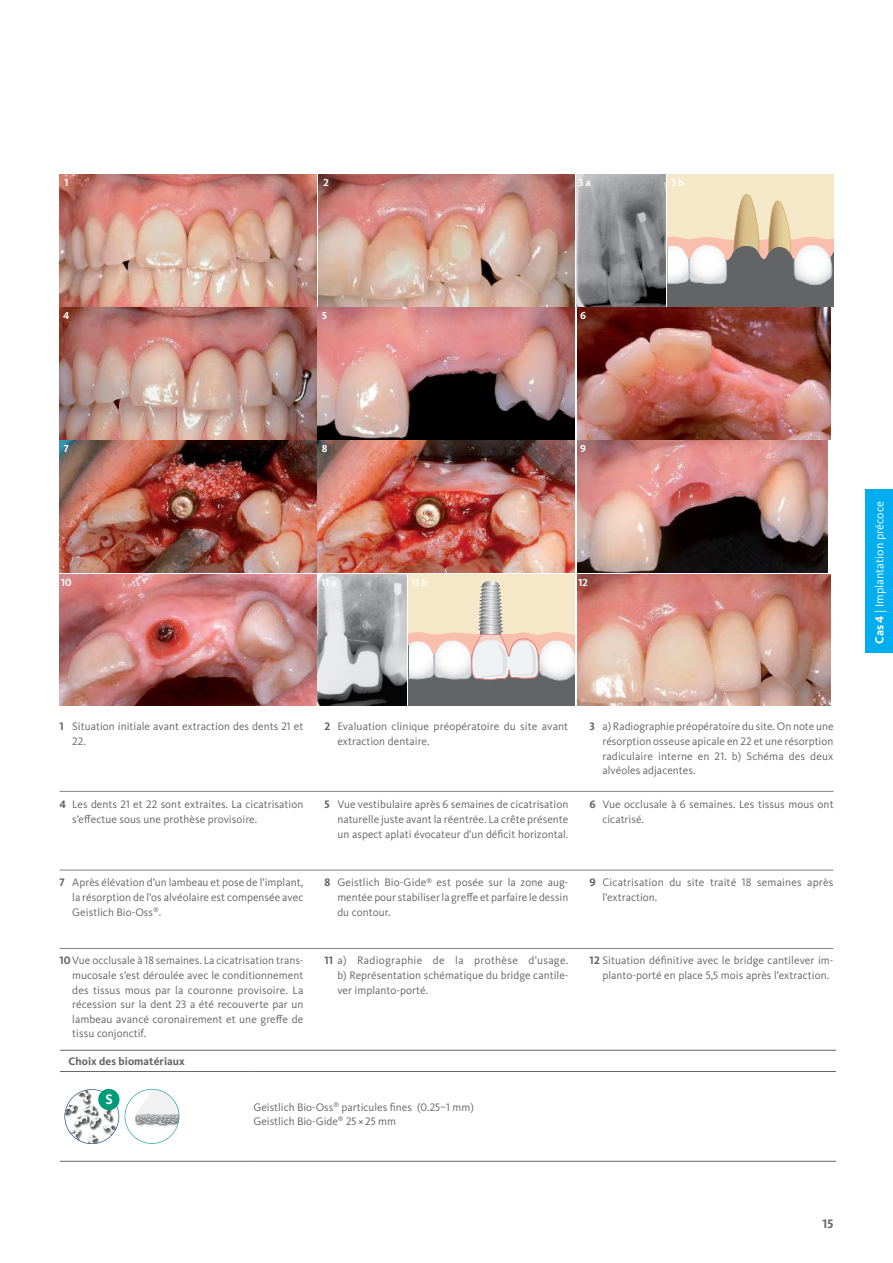
<style>
.page{position:relative;width:893px;height:1263px;background:#fff}
.page>*{position:absolute;margin:0;border:0;box-sizing:border-box;transform-origin:0 0}
.t1{font:700 14.4px "Kievit OT";color:#fff}
.t2{font:700 12.75px "Kievit Pro";color:#636466}
.t3{font:12px "Kievit OT";color:#fff}
.t4{font:11.25px/14.7px "Kievit Pro";letter-spacing:.005em;color:#636466}
.t5{font:700 11.25px "Kievit Pro";letter-spacing:.005em;color:#636466}
.t6{font:700 10.5px "Kievit Pro";color:#fff}
.s1{font-weight:700}
</style>
<div class="page">
<hr style="left:60px;top:791px;width:773px;height:1px;background:#636466">
<hr style="left:60px;top:870px;width:773px;height:1px;background:#636466">
<hr style="left:60px;top:948px;width:773px;height:1px;background:#636466">
<img style="left:318px;top:574px;width:89px;height:132px">
<svg style="left:409px;top:574px;width:166px;height:131px"></svg>
<img style="left:318px;top:175px;width:257px;height:132px">
<img style="left:318px;top:308px;width:256px;height:265px">
<img style="left:59px;top:175px;width:257px;height:131px">
<img style="left:59px;top:308px;width:257px;height:398px">
<img style="left:577px;top:308px;width:254px;height:132px">
<img style="left:577px;top:441px;width:251px;height:132px">
<img style="left:577px;top:574px;width:254px;height:132px">
<svg style="left:576px;top:175px;width:89px;height:132px;background:#86888a"></svg>
<svg style="left:667px;top:175px;width:166px;height:131px;background:#c8bdab"></svg>
<hr style="left:60px;top:1161px;width:193px;height:1px;background:#636466">
<hr style="left:253px;top:1161px;width:583px;height:1px;background:#636466">
<hr style="left:60px;top:1050px;width:193px;height:1px;background:#636466">
<hr style="left:253px;top:1050px;width:583px;height:1px;background:#636466">
<hr style="left:60px;top:1071px;width:193px;height:1px;background:#636466">
<hr style="left:253px;top:1071px;width:583px;height:1px;background:#636466">
<svg style="left:65px;top:1089px;width:54px;height:55px"></svg>
<div style="left:98px;top:1089px;width:21px;height:21px;background:#009b79;border-radius:50%"></div>
<svg style="left:125px;top:1089px;width:54px;height:55px"></svg>
<div style="left:866px;top:489px;width:27px;height:163px;background:#00aeef"></div>
<p class="t6" style="left:64px;top:176px;width:6px">1</p>
<p class="t6" style="left:323px;top:176px;width:7px">2</p>
<p class="t6" style="left:578px;top:176px;width:14px">3 a</p>
<p class="t6" style="left:671px;top:176px;width:14px">3 b</p>
<p class="t6" style="left:63px;top:309px;width:8px">4</p>
<p class="t6" style="left:322px;top:309px;width:6px">5</p>
<p class="t6" style="left:580px;top:309px;width:7px">6</p>
<p class="t6" style="left:64px;top:442px;width:7px">7</p>
<p class="t6" style="left:322px;top:442px;width:7px">8</p>
<p class="t6" style="left:580px;top:442px;width:7px">9</p>
<p class="t6" style="left:321px;top:576px;width:17px">11 a</p>
<p class="t6" style="left:411px;top:576px;width:17px">11 b</p>
<p class="t6" style="left:61px;top:576px;width:12px">10</p>
<p class="t6" style="left:578px;top:576px;width:11px">12</p>
<p class="t4" style="left:72px;top:719px;width:233px;text-indent:-13px"><span class="s1">1</span> Situation initiale avant extraction des dents 21 et<br>22.</p>
<p class="t4" style="left:337px;top:719px;width:232px;text-indent:-13px"><span class="s1">2</span> Evaluation clinique préopératoire du site avant extraction dentaire.</p>
<p class="t4" style="left:602px;top:719px;width:233px;text-align:justify;text-indent:-13px"><span class="s1">3</span> a) Radiographie préopératoire du site. On note une résorption osseuse apicale en 22 et une résorption radiculaire interne en 21. b) Schéma des deux alvéoles adjacentes.</p>
<p class="t4" style="left:72px;top:797px;width:233px;text-indent:-13px"><span class="s1">4</span> Les dents 21 et 22 sont extraites. La cicatrisation s’effectue sous une prothèse provisoire.</p>
<p class="t4" style="left:337px;top:797px;width:233px;text-align:justify;text-indent:-13px"><span class="s1">5</span> Vue vestibulaire après 6 semaines de cicatrisation naturelle juste avant la réentrée. La crête présente un aspect aplati évocateur d’un déficit horizontal.</p>
<p class="t4" style="left:602px;top:797px;width:233px;text-indent:-13px"><span class="s1">6</span> Vue occlusale à 6 semaines. Les tissus mous ont cicatrisé.</p>
<p class="t4" style="left:72px;top:875px;width:233px;text-align:justify;text-indent:-13px"><span class="s1">7</span> Après élévation d’un lambeau et pose de l’implant, la résorption de l’os alvéolaire est compensée avec Geistlich Bio-Oss<sup>®</sup>.</p>
<p class="t4" style="left:337px;top:875px;width:233px;text-align:justify;text-indent:-13px"><span class="s1">8</span> Geistlich Bio-Gide<sup>®</sup> est posée sur la zone aug&shy;mentée pour stabiliser la greffe et parfaire le dessin du contour.</p>
<p class="t4" style="left:602px;top:875px;width:232px;text-indent:-13px"><span class="s1">9</span> Cicatrisation du site traité 18 semaines après l’extraction.</p>
<p class="t4" style="left:72px;top:953px;width:233px;text-align:justify;text-indent:-13px"><span class="s1">10</span>Vue occlusale à 18 semaines. La cicatrisation trans&shy;mucosale s’est déroulée avec le conditionnement des tissus mous par la couronne provisoire. La récession sur la dent 23 a été recouverte par un lambeau avancé coronairement et une greffe de tissu conjonctif.</p>
<p class="t4" style="left:337px;top:953px;width:233px;text-align:justify;text-indent:-13px"><span class="s1">11</span> a) Radiographie de la prothèse d’usage. b) Représentation schématique du bridge cantile&shy;ver implanto-porté.</p>
<p class="t4" style="left:602px;top:953px;width:233px;text-indent:-13px"><span class="s1">12</span> Situation définitive avec le bridge cantilever im&shy;planto-porté en place 5,5 mois après l’extraction.</p>
<p class="t5" style="left:68px;top:1054px;width:118px">Choix des biomatériaux</p>
<p class="t1" style="left:105px;top:1091px;width:9px">S</p>
<p class="t4" style="left:253px;top:1099px;width:222px">Geistlich Bio-Oss<sup>®</sup> particules fines (0.25–1 mm)<br>Geistlich Bio-Gide<sup>®</sup> 25×25 mm</p>
<p class="t2" style="left:822px;top:1215px;width:12px">15</p>
<p class="t3" style="left:872px;top:644px;width:144px;rotate:-90deg"><span class="s1">Cas 4</span> | Implantation précoce</p>
</div>
